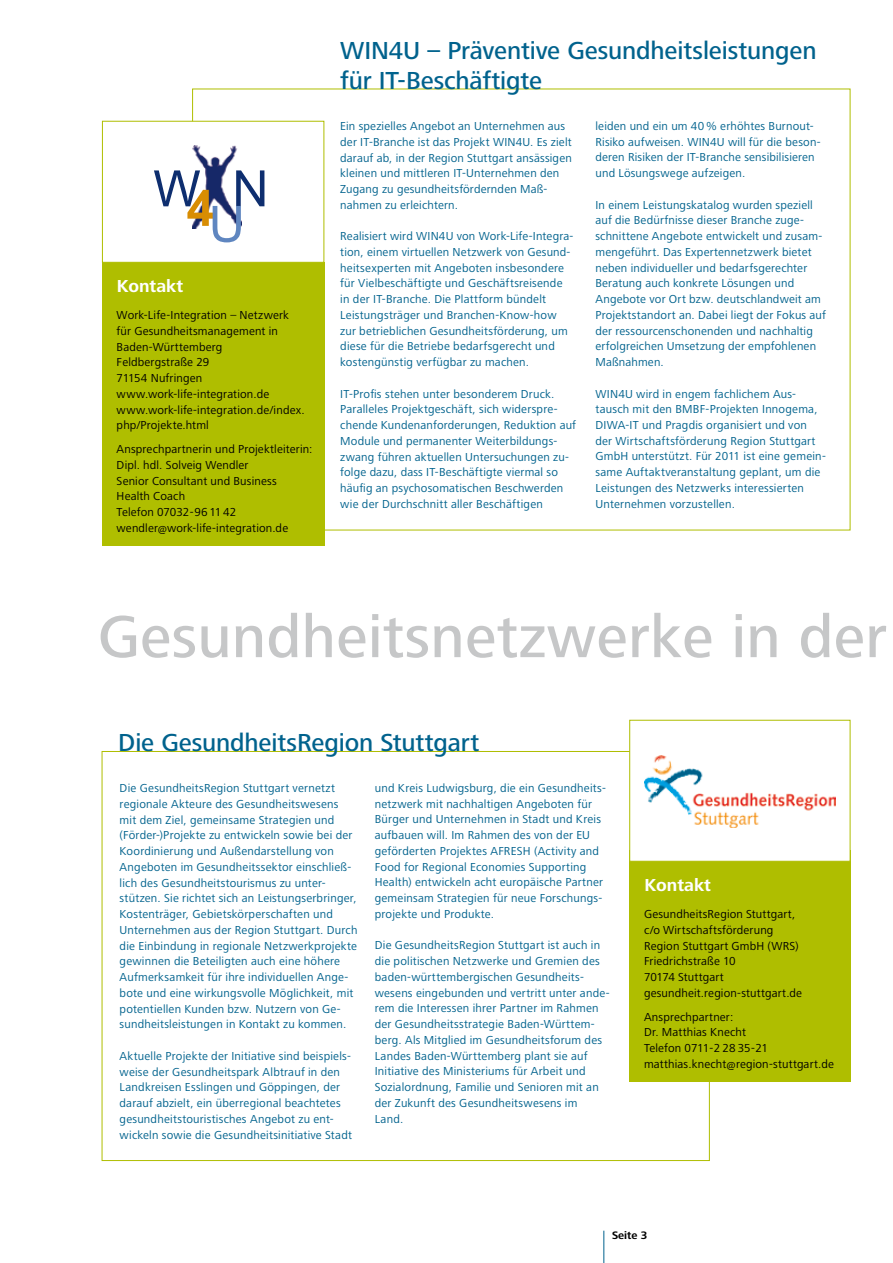
<style>
.page{position:relative;width:893px;height:1263px;background:#fff}
.page>*{position:absolute;margin:0;border:0;box-sizing:border-box;transform-origin:0 0}
.t1{font:500 61.5px "Frutiger Next LT";letter-spacing:.005em;color:#c6c7c8}
.t2{font:500 25.5px/30px "Frutiger Next LT";letter-spacing:-.005em;color:#00628d}
.t3{font:700 18px "Frutiger Next LT";color:#fff}
.t4{font:12px/15.8px "Frutiger Next LT";letter-spacing:.015em;color:#00628d}
.t5{font:12px/15.8px "Frutiger Next LT";letter-spacing:.01em;color:#000}
.t6{font:700 11.25px "Frutiger Next LT";color:#000}
</style>
<div class="page">
<div style="left:102px;top:263px;width:222px;height:283px;background:#afbe00"></div>
<hr style="left:603px;top:1231px;width:1px;height:32px;background:#00628d">
<div style="left:629px;top:850px;width:221px;height:232px;background:#afbe00"></div>
<div style="left:629px;top:720px;width:221px;height:142px;background:#fff;border:1px solid #afbe00"></div>
<div style="left:102px;top:121px;width:222px;height:142px;background:#fff;border:1px solid #afbe00"></div>
<img style="left:644px;top:756px;width:192px;height:71px">
<img style="left:192px;top:146px;width:45px;height:24px">
<svg style="left:154px;top:170px;width:110px;height:72px"></svg>
<h3 class="t3" style="left:117px;top:276px;width:68px">Kontakt</h3>
<p class="t5" style="left:117px;top:307px;width:190px">Work-Life-Integration – Netzwerk für Gesundheitsmanagement in<br>Baden-Württemberg<br>Feldbergstraße 29<br>71154 Nufringen www.work-life-integration.de www.work-life-integration.de/index. php/Projekte.html</p>
<p class="t5" style="left:117px;top:441px;width:197px">Ansprechpartnerin und Projektleiterin:<br>Dipl. hdl. Solveig Wendler<br>Senior Consultant und Business<br>Health Coach<br>Telefon 07032-96 11 42 wendler@work-life-integration.de</p>
<h2 class="t2" style="left:340px;top:35px;width:478px">WIN4U – Präventive Gesundheitsleistungen für IT-Beschäftigte</h2>
<p class="t4" style="left:340px;top:118px;width:233px">Ein spezielles Angebot an Unternehmen aus der IT-Branche ist das Projekt WIN4U. Es zielt darauf ab, in der Region Stuttgart ansässigen kleinen und mittleren IT-Unternehmen den Zugang zu gesundheitsfördernden Maß&shy;nahmen zu erleichtern.</p>
<p class="t4" style="left:340px;top:228px;width:235px">Realisiert wird WIN4U von Work-Life-Integra&shy;tion, einem virtuellen Netzwerk von Gesund&shy;heitsexperten mit Angeboten insbesondere für Vielbeschäftigte und Geschäftsreisende in der IT-Branche. Die Plattform bündelt Leistungsträger und Branchen-Know-how zur betrieblichen Gesundheitsförderung, um diese für die Betriebe bedarfsgerecht und kostengünstig verfügbar zu machen.</p>
<p class="t4" style="left:340px;top:386px;width:237px">IT-Profis stehen unter besonderem Druck.<br>Paralleles Projektgeschäft, sich widerspre&shy;chende Kundenanforderungen, Reduktion auf Module und permanenter Weiterbildungs&shy;zwang führen aktuellen Untersuchungen zu&shy;folge dazu, dass IT-Beschäftigte viermal so häufig an psychosomatischen Beschwerden wie der Durchschnitt aller Beschäftigen</p>
<p class="t4" style="left:595px;top:118px;width:227px">leiden und ein um 40 % erhöhtes Burnout-Risiko aufweisen. WIN4U will für die beson&shy;deren Risiken der IT-Branche sensibilisieren und Lösungswege aufzeigen.</p>
<p class="t4" style="left:595px;top:197px;width:232px">In einem Leistungskatalog wurden speziell auf die Bedürfnisse dieser Branche zuge&shy;schnittene Angebote entwickelt und zusam&shy;mengeführt. Das Expertennetzwerk bietet neben individueller und bedarfsgerechter Beratung auch konkrete Lösungen und Angebote vor Ort bzw. deutschlandweit am Projektstandort an. Dabei liegt der Fokus auf der ressourcenschonenden und nachhaltig erfolgreichen Umsetzung der empfohlenen Maßnahmen.</p>
<p class="t4" style="left:595px;top:386px;width:232px">WIN4U wird in engem fachlichem Aus&shy;tausch mit den BMBF-Projekten Innogema, DIWA-IT und Pragdis organisiert und von der Wirtschaftsförderung Region Stuttgart GmbH unterstützt. Für 2011 ist eine gemein&shy;same Auftaktveranstaltung geplant, um die Leistungen des Netzwerks interessierten Unternehmen vorzustellen.</p>
<h1 class="t1" style="left:98px;top:602px;width:791px">Gesundheitsnetzwerke in der</h1>
<h2 class="t2" style="left:118px;top:728px;width:363px">Die GesundheitsRegion Stuttgart</h2>
<p class="t4" style="left:120px;top:780px;width:239px">Die GesundheitsRegion Stuttgart vernetzt regionale Akteure des Gesundheitswesens mit dem Ziel, gemeinsame Strategien und (Förder-)Projekte zu entwickeln sowie bei der Koordinierung und Außendarstellung von Angeboten im Gesundheitssektor einschließ&shy;lich des Gesundheitstourismus zu unter&shy;stützen. Sie richtet sich an Leistungserbringer, Kostenträger, Gebietskörperschaften und Unternehmen aus der Region Stuttgart. Durch die Einbindung in regionale Netzwerkprojekte gewinnen die Beteiligten auch eine höhere Aufmerksamkeit für ihre individuellen Ange&shy;bote und eine wirkungsvolle Möglichkeit, mit potentiellen Kunden bzw. Nutzern von Ge&shy;sundheitsleistungen in Kontakt zu kommen.</p>
<p class="t4" style="left:120px;top:1048px;width:234px">Aktuelle Projekte der Initiative sind beispiels&shy;weise der Gesundheitspark Albtrauf in den Landkreisen Esslingen und Göppingen, der darauf abzielt, ein überregional beachtetes gesundheitstouristisches Angebot zu ent&shy;wickeln sowie die Gesundheitsinitiative Stadt</p>
<p class="t4" style="left:375px;top:780px;width:233px">und Kreis Ludwigsburg, die ein Gesundheits&shy;netzwerk mit nachhaltigen Angeboten für Bürger und Unternehmen in Stadt und Kreis aufbauen will. Im Rahmen des von der EU geförderten Projektes AFRESH (Activity and Food for Regional Economies Supporting Health) entwickeln acht europäische Partner gemeinsam Strategien für neue Forschungs&shy;projekte und Produkte.</p>
<p class="t4" style="left:375px;top:937px;width:236px">Die GesundheitsRegion Stuttgart ist auch in die politischen Netzwerke und Gremien des baden-württembergischen Gesundheits&shy;wesens eingebunden und vertritt unter ande&shy;rem die Interessen ihrer Partner im Rahmen der Gesundheitsstrategie Baden-Württem&shy;berg. Als Mitglied im Gesundheitsforum des Landes Baden-Württemberg plant sie auf Initiative des Ministeriums für Arbeit und Sozialordnung, Familie und Senioren mit an der Zukunft des Gesundheitswesens im<br>Land.</p>
<h3 class="t3" style="left:645px;top:875px;width:68px">Kontakt</h3>
<p class="t5" style="left:644px;top:906px;width:160px">GesundheitsRegion Stuttgart, c/o Wirtschaftsförderung<br>Region Stuttgart GmbH (WRS)<br>Friedrichstraße 10<br>70174 Stuttgart gesundheit.region-stuttgart.de</p>
<p class="t5" style="left:644px;top:1009px;width:191px">Ansprechpartner:<br>Dr. Matthias Knecht<br>Telefon 0711-2 28 35-21 matthias.knecht@region-stuttgart.de</p>
<p class="t6" style="left:612px;top:1229px;width:37px">Seite 3</p>
</div>
